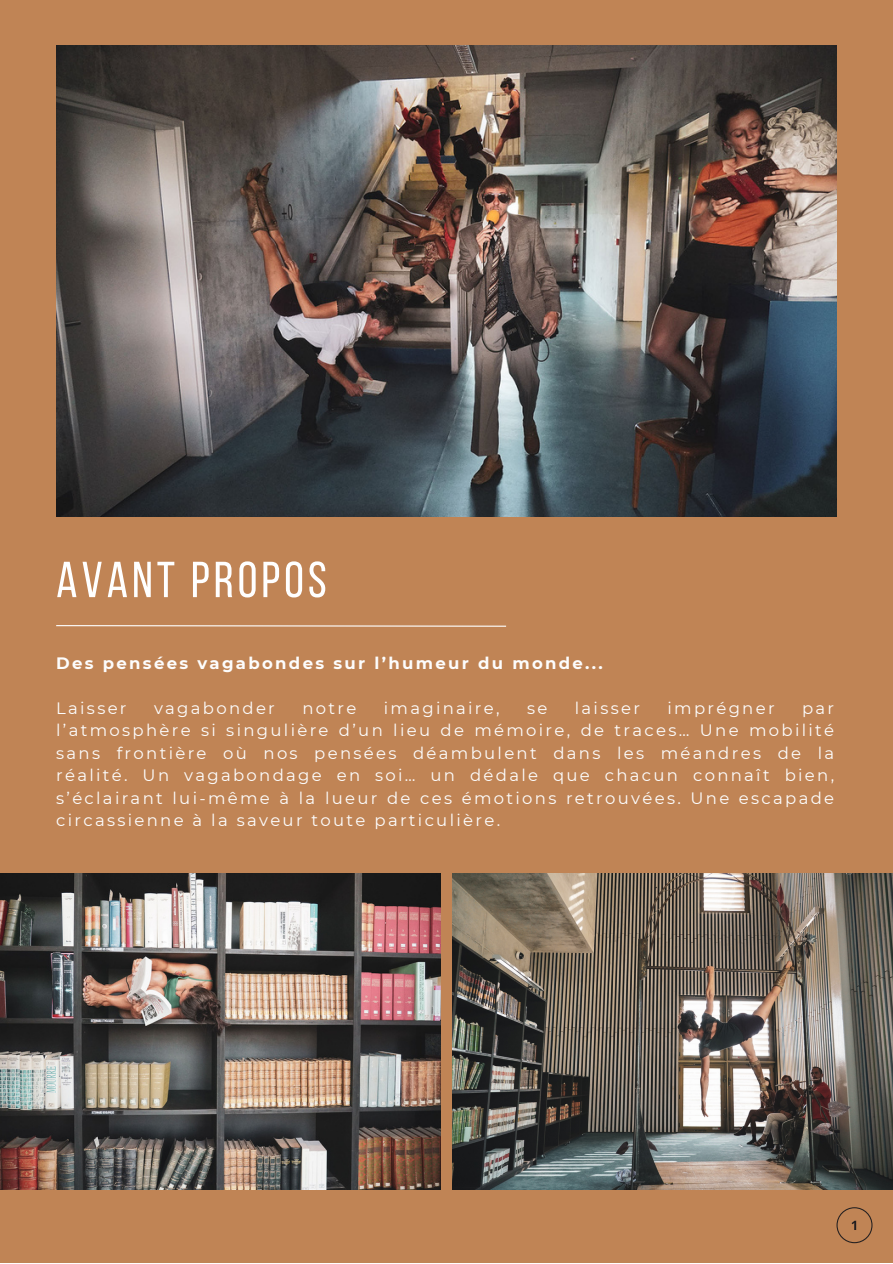
<style>
.page{position:relative;width:893px;height:1264px;background:#fff}
.page>*{position:absolute;margin:0;border:0;box-sizing:border-box;transform-origin:0 0}
.t1{font:50.55px "Bebas Neue";letter-spacing:.08em;color:#fff}
.t2{font:16.5px/22.5px "Montserrat";letter-spacing:.14em;color:#fdfdfd;text-align:justify}
.t3{font:700 16.5px "Montserrat";letter-spacing:.14em;color:#fdfdfd}
</style>
<div class="page">
<div style="left:0;top:0;width:892px;height:1262px;background:#c08455"></div>
<img style="left:0;top:873px;width:441px;height:316px">
<img style="left:452px;top:873px;width:440px;height:316px">
<img style="left:56px;top:45px;width:780px;height:471px">
<svg style="left:56px;top:625px;width:451px;height:2px"></svg>
<svg style="left:836px;top:1207px;width:36px;height:36px"></svg>
<p class="t1" style="left:56px;top:559px;width:272px">AVANT PROPOS</p>
<p class="t3" style="left:56px;top:652px;width:548px">Des pensées vagabondes sur l’humeur du monde...</p>
<p class="t2" style="left:56px;top:696px;width:72px">Laisser</p>
<p class="t2" style="left:154px;top:696px;width:122px">vagabonder</p>
<p class="t2" style="left:302px;top:696px;width:55px">notre</p>
<p class="t2" style="left:384px;top:696px;width:117px">imaginaire,</p>
<p class="t2" style="left:527px;top:696px;width:22px">se</p>
<p class="t2" style="left:575px;top:696px;width:67px">laisser</p>
<p class="t2" style="left:667px;top:696px;width:109px">imprégner</p>
<p class="t2" style="left:56px;top:696px;width:779px;text-indent:745px">par l’atmosphère si singulière d’un lieu de mémoire, de traces… Une mobilité sans frontière où nos pensées déambulent dans les méandres de la réalité. Un vagabondage en soi… un dédale que chacun connaît bien, s’éclairant lui-même à la lueur de ces émotions retrouvées. Une escapade circassienne à la saveur toute particulière.</p>
</div>
